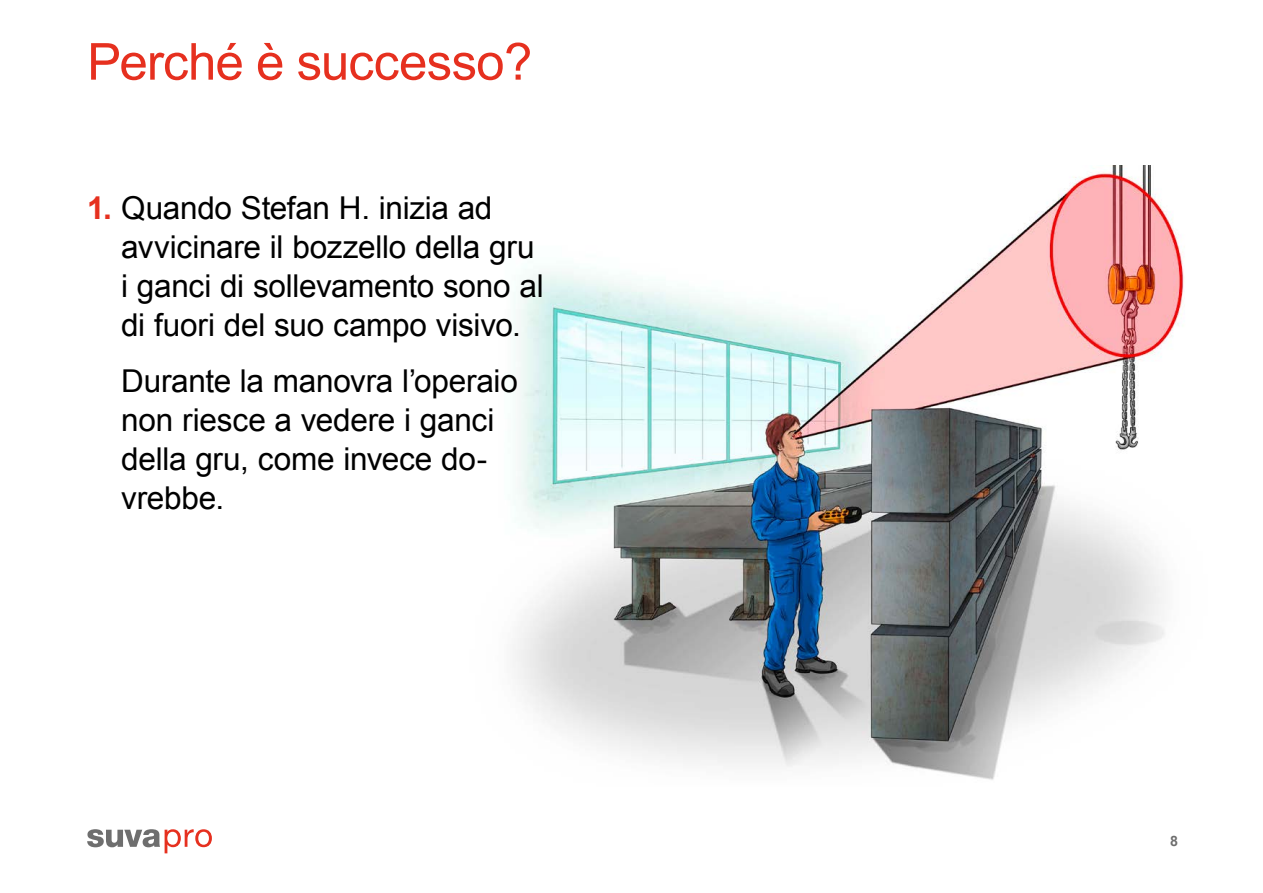
<style>
.page{position:relative;width:1263px;height:893px;background:#fff}
.page>*{position:absolute;margin:0;border:0;box-sizing:border-box;transform-origin:0 0}
.t1{font:51px "Arial";letter-spacing:-.015em;color:#e6301f}
.t2{font:31.5px/39px "Arial";letter-spacing:-.01em;color:#000}
.t3{font:700 14.25px "Arial";color:#6e6e6e}
.s1{font-weight:700;color:#e6301f}
</style>
<div class="page">
<svg style="left:87px;top:829px;width:125px;height:24px"></svg>
<img style="left:513px;top:166px;width:671px;height:614px">
<h1 class="t1" style="left:87px;top:28px;width:447px">Perché è successo?</h1>
<p class="t2" style="left:121px;top:188px;width:424px;text-indent:-34px"><span class="s1">1.</span> Quando Stefan H. inizia ad avvicinare il bozzello della gru i ganci di sollevamento sono al di fuori del suo campo visivo.</p>
<p class="t2" style="left:121px;top:361px;width:398px">Durante la manovra l’operaio non riesce a vedere i ganci della gru, come invece do&shy;vrebbe.</p>
<p class="t3" style="left:1170px;top:832px;width:9px">8</p>
</div>
